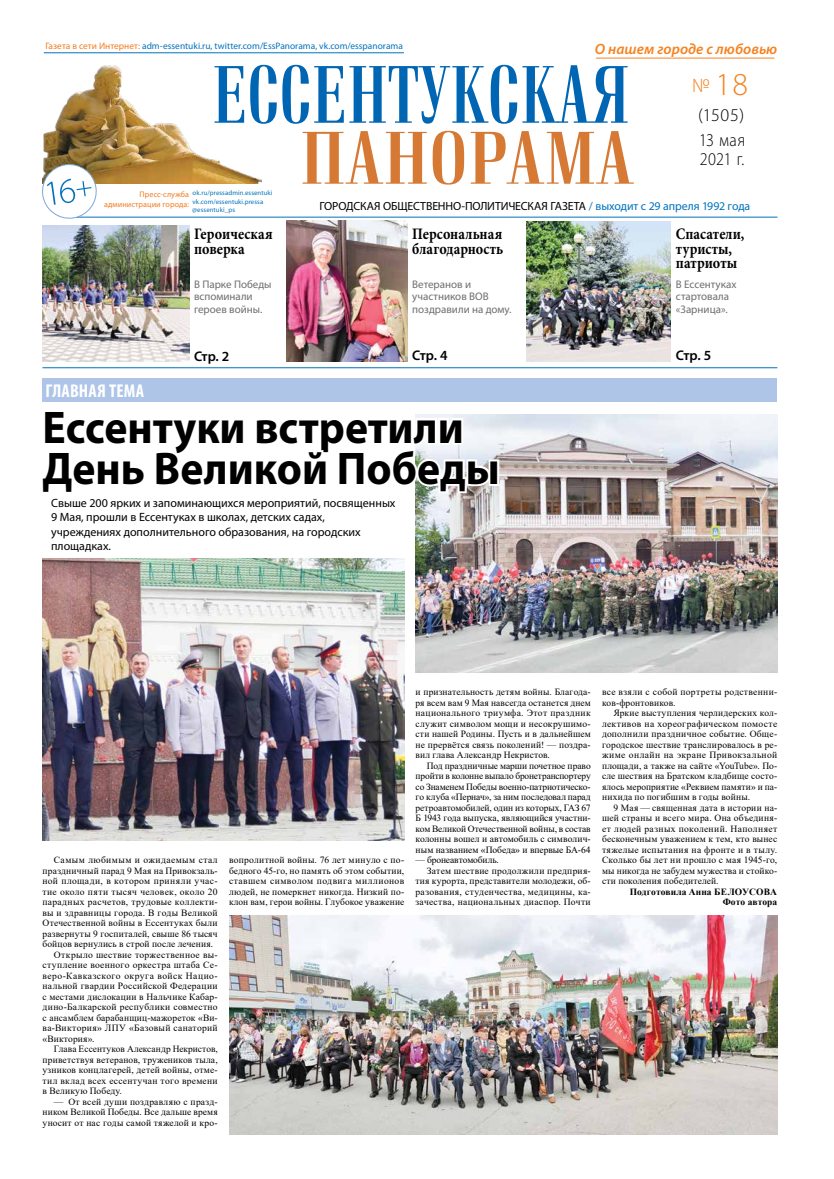
<style>
.page{position:relative;width:834px;height:1179px;background:#fff}
.page>*{position:absolute;margin:0;border:0;box-sizing:border-box;transform-origin:0 0}
.t1{font:700 46px/41.4px "Myriad Pro";color:#000;scale:.95 1}
.t2{font:300 32px "Myriad Pro";color:#f58220}
.t3{font:700 condensed 18.6px "Myriad Pro";letter-spacing:.01em;color:#fff}
.t4{font:300 18px/19px "Myriad Pro";letter-spacing:.025em;color:#000;scale:.9 1}
.t5{font:300 18px "Myriad Pro";letter-spacing:.025em;color:#000}
.t6{font:700 16px/14.4px "Minion Pro";letter-spacing:.005em;color:#000;scale:.88 1}
.t7{font:italic 600 15px "Myriad Pro";letter-spacing:.005em;color:#f58220}
.t8{font:600 14px "Myriad Pro";letter-spacing:-.025em;color:#000}
.t9{font:12px/14.4px "Myriad Pro";color:#000}
.t10{font:11.8px "Myriad Pro";letter-spacing:-.01em;color:#000}
.t11{font:11px/12.1px "Myriad Pro";color:#6d6e71}
.t12{font:9.5px/10.5px "Times New Roman";letter-spacing:.02em;color:#000;text-align:justify}
.t13{font:9.5px "Times New Roman";color:#000}
.t14{font:700 9.5px/10.5px "Times New Roman";letter-spacing:.01em;color:#000;text-align:right}
.t15{font:9.5px "Times New Roman";letter-spacing:.04em;color:#000}
.t16{font:9.5px "Times New Roman";letter-spacing:.045em;color:#000}
.t17{font:9.5px "Times New Roman";letter-spacing:.05em;color:#000}
.t18{font:9.5px "Times New Roman";letter-spacing:-.01em;color:#000}
.t19{font:9.4px "Myriad Pro";letter-spacing:.005em;color:#0072bc}
.t20{font:8.1px/10.2px "Myriad Pro";letter-spacing:.01em;color:#f47b20;text-align:right}
.t21{font:6.8px/8.5px "Myriad Pro";letter-spacing:.015em;color:#0072bc}
.s1{color:#f47b20}
.s2{font-size:20px}
.s3{color:#0072bc}
</style>
<div class="page">
<img style="left:287px;top:222px;width:120px;height:139px">
<img style="left:415px;top:415px;width:362px;height:258px">
<svg style="left:42px;top:52px;width:735px;height:170px"></svg>
<div style="left:43px;top:378px;width:734px;height:23px;background:#aec5e7"></div>
<svg style="left:415px;top:414px;width:86px;height:82px"></svg>
<img style="left:229px;top:916px;width:548px;height:219px">
<img style="left:43px;top:559px;width:361px;height:282px">
<img style="left:42px;top:225px;width:147px;height:136px">
<hr style="left:42px;top:367px;width:735px;height:1px;background:#0072bc">
<img style="left:526px;top:221px;width:144px;height:141px">
<p class="t19" style="left:45px;top:40px;width:359px"><span class="s1">Газета в сети Интернет:</span> adm-essentuki.ru, twitter.com/EssPanorama, vk.com/esspanorama</p>
<h3 class="t7" style="left:595px;top:39px;width:184px">О нашем городе с любовью</h3>
<h2 class="t2" style="left:692px;top:65px;width:57px"><span class="s2">№</span>18</h2>
<h3 class="t5" style="left:698px;top:104px;width:47px">(1505)</h3>
<h3 class="t4" style="left:698px;top:130px;width:53px">13 мая<br>2021 г.</h3>
<p class="t21" style="left:192px;top:189px;width:82px">ok.ru/pressadmin.essentuki vk.com/essentuki.pressa @essentuki_ps</p>
<p class="t20" style="left:104px;top:189px;width:86px">Пресс-служба администрации города:</p>
<p class="t10" style="left:319px;top:199px;width:432px">ГОРОДСКАЯ ОБЩЕСТВЕННО-ПОЛИТИЧЕСКАЯ ГАЗЕТА <span class="s3">/ выходит с 29 апреля 1992 года</span></p>
<h3 class="t6" style="left:194px;top:227px;width:91px">Героическая поверка</h3>
<h3 class="t6" style="left:412px;top:227px;width:105px">Персональная благодарность</h3>
<p class="t11" style="left:194px;top:278px;width:79px">В Парке Победы вспоминали героев войны.</p>
<p class="t11" style="left:412px;top:278px;width:101px">Ветеранов и участников ВОВ поздравили на дому.</p>
<h3 class="t8" style="left:194px;top:348px;width:37px">Стр. 2</h3>
<h3 class="t8" style="left:412px;top:347px;width:37px">Стр. 4</h3>
<h3 class="t3" style="left:46px;top:379px;width:100px">ГЛАВНАЯ ТЕМА</h3>
<h1 class="t1" style="left:43px;top:405px;width:483px">Ессентуки встретили<br>День Великой Победы</h1>
<p class="t9" style="left:51px;top:495px;width:346px">Свыше 200 ярких и запоминающихся мероприятий, посвященных 9 Мая, прошли в Ессентуках в школах, детских садах, учреждениях дополнительного образования, на городских площадках.</p>
<h3 class="t6" style="left:675px;top:227px;width:79px">Спасатели, туристы, патриоты</h3>
<p class="t11" style="left:675px;top:278px;width:62px">В Ессентуках стартовала «Зарница».</p>
<h3 class="t8" style="left:675px;top:347px;width:37px">Стр. 5</h3>
<p class="t17" style="left:54px;top:853px;width:165px">Самым любимым и ожидаемым стал</p>
<p class="t12" style="left:43px;top:865px;width:177px">праздничный парад 9 Мая на Привокзаль-</p>
<p class="t16" style="left:43px;top:874px;width:177px">ной площади, в котором приняли учас-</p>
<p class="t12" style="left:43px;top:886px;width:177px">тие около пяти тысяч человек, около 20</p>
<p class="t12" style="left:43px;top:896px;width:177px">парадных расчетов, трудовые коллекти-</p>
<p class="t12" style="left:43px;top:907px;width:177px">вы и здравницы города. В годы Великой</p>
<p class="t12" style="left:43px;top:917px;width:177px">Отечественной войны в Ессентуках были</p>
<p class="t12" style="left:43px;top:928px;width:177px">развернуты 9 госпиталей, свыше 86 тысяч</p>
<p class="t12" style="left:43px;top:938px;width:172px">бойцов вернулись в строй после лечения.</p>
<p class="t12" style="left:54px;top:949px;width:165px">Открыло шествие торжественное вы-</p>
<p class="t12" style="left:43px;top:959px;width:177px">ступление военного оркестра штаба Се-</p>
<p class="t15" style="left:43px;top:968px;width:177px">веро-Кавказского округа войск Нацио-</p>
<p class="t12" style="left:43px;top:980px;width:177px">нальной гвардии Российской Федерации</p>
<p class="t12" style="left:43px;top:991px;width:177px">с местами дислокации в Нальчике Кабар-</p>
<p class="t12" style="left:43px;top:1001px;width:177px">дино-Балкарской республики совместно</p>
<p class="t12" style="left:43px;top:1012px;width:177px">с ансамблем барабанщиц-мажореток «Ви-</p>
<p class="t12" style="left:43px;top:1022px;width:177px">ва-Виктория» ЛПУ «Базовый санаторий</p>
<p class="t12" style="left:43px;top:1033px;width:53px">«Виктория».</p>
<p class="t13" style="left:54px;top:1042px;width:165px">Глава Ессентуков Александр Некристов,</p>
<p class="t12" style="left:43px;top:1054px;width:177px">приветствуя ветеранов, тружеников тыла,</p>
<p class="t12" style="left:43px;top:1064px;width:177px">узников концлагерей, детей войны, отме-</p>
<p class="t12" style="left:43px;top:1075px;width:177px">тил вклад всех ессентучан того времени</p>
<p class="t12" style="left:43px;top:1085px;width:81px">в Великую Победу.</p>
<p class="t12" style="left:43px;top:1096px;width:177px;text-indent:11px">— От всей души поздравляю с празд&shy;ником Великой Победы. Все дальше время уносит от нас годы самой тяжелой и кро-</p>
<p class="t12" style="left:229px;top:854px;width:177px">вопролитной войны. 76 лет минуло с по&shy;бедного 45-го, но память об этом событии, ставшем символом подвига миллионов людей, не померкнет никогда. Низкий по&shy;клон вам, герои войны. Глубокое уважение</p>
<p class="t12" style="left:415px;top:686px;width:177px">и признательность детям войны. Благода&shy;ря всем вам 9 Мая навсегда останется днем национального триумфа. Этот праздник служит символом мощи и несокрушимо&shy;сти нашей Родины. Пусть и в дальнейшем не прервётся связь поколений! — поздра&shy;вил глава Александр Некристов.</p>
<p class="t12" style="left:415px;top:760px;width:177px;text-indent:11px">Под праздничные марши почетное право пройти в колонне выпало бронетранспортеру со Знаменем Победы военно-патриотическо&shy;го клуба «Пернач», за ним последовал парад ретроавтомобилей, один из которых, ГАЗ 67<br>Б 1943 года выпуска, являющийся участни&shy;ком Великой Отечественной войны, в состав колонны вошел и автомобиль с символич&shy;ным названием «Победа» и впервые БА‑64</p>
<p class="t18" style="left:415px;top:853px;width:85px">— бронеавтомобиль.</p>
<p class="t12" style="left:427px;top:865px;width:165px">Затем шествие продолжили предприя-</p>
<p class="t12" style="left:415px;top:875px;width:177px">тия курорта, представители молодежи, об-</p>
<p class="t12" style="left:415px;top:886px;width:177px">разования, студенчества, медицины, ка-</p>
<p class="t12" style="left:415px;top:896px;width:177px">зачества, национальных диаспор. Почти</p>
<p class="t12" style="left:602px;top:686px;width:177px">все взяли с собой портреты родственни&shy;ков-фронтовиков.</p>
<p class="t12" style="left:602px;top:707px;width:177px;text-indent:11px">Яркие выступления черлидерских кол&shy;лективов на хореографическом помосте дополнили праздничное событие. Обще&shy;городское шествие транслировалось в ре&shy;жиме онлайн на экране Привокзальной площади, а также на сайте «YouTube». По&shy;сле шествия на Братском кладбище состо&shy;ялось мероприятие «Реквием памяти» и па&shy;нихида по погибшим в годы войны.</p>
<p class="t12" style="left:602px;top:802px;width:177px;text-indent:11px">9 Мая — священная дата в истории на&shy;шей страны и всего мира. Она объединя&shy;ет людей разных поколений. Наполняет бесконечным уважением к тем, кто вынес тяжелые испытания на фронте и в тылу.<br>Сколько бы лет ни прошло с мая 1945-го, мы никогда не забудем мужества и стойко&shy;сти поколения победителей.</p>
<p class="t14" style="left:629px;top:886px;width:149px">Подготовила Анна БЕЛОУСОВА<br>Фото автора</p>
</div>
